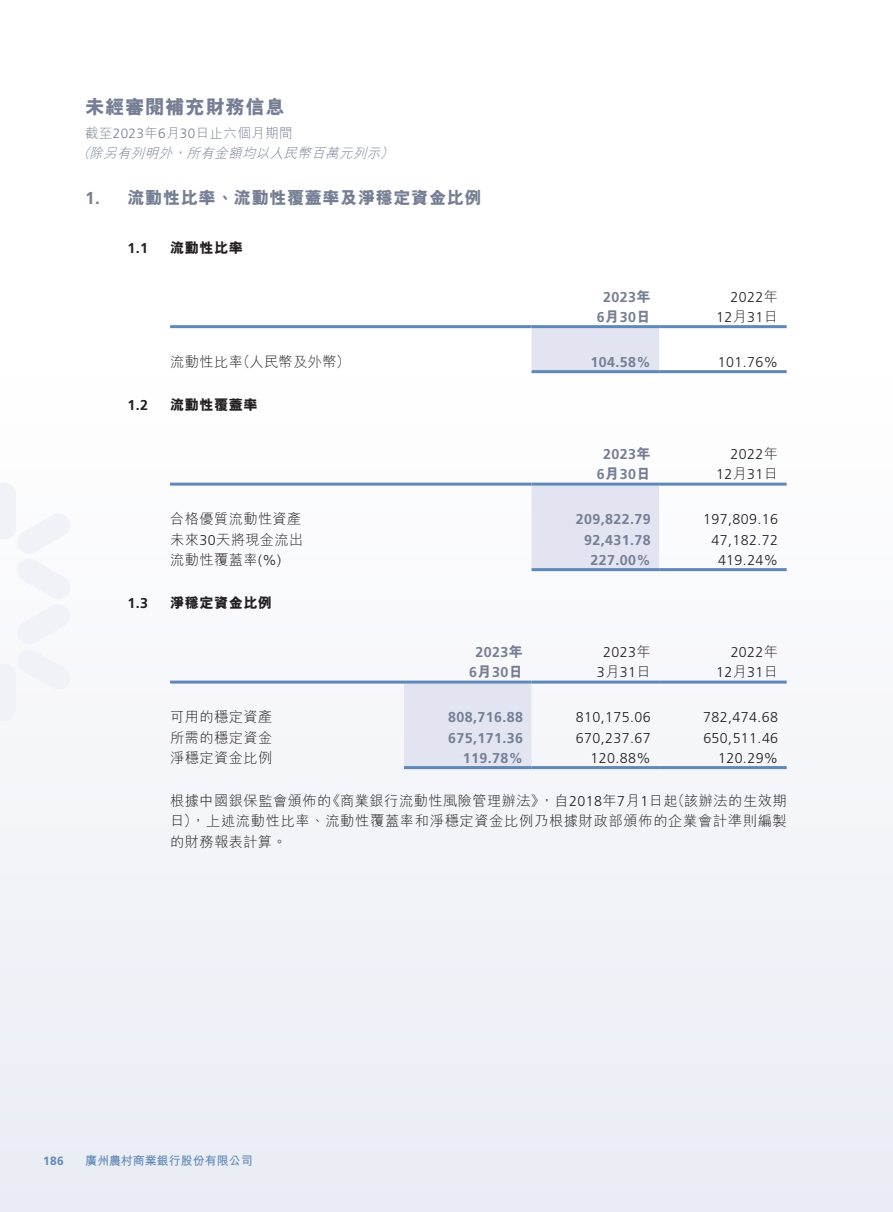
<style>
.page{position:relative;width:893px;height:1212px;background:#fff}
.page>*{position:absolute;margin:0;border:0;box-sizing:border-box;transform-origin:0 0}
.t1{font:800 19.5px "M Hei HK";letter-spacing:.03em;color:#767e94}
.t2{font:800 17.25px "M Hei HK";letter-spacing:.03em;color:#767e94}
.t3{font:300 14.25px/20.2px "M Hei HK";letter-spacing:.03em;color:#231f20;text-align:justify}
.t4{font:300 14.25px/20.2px "Frutiger LT Std";letter-spacing:.03em;color:#231f20;text-align:right}
.t5{font:700 14.25px/20.2px "Frutiger LT Std";letter-spacing:.03em;color:#767e94;text-align:center}
.t6{font:800 14.25px "M Hei HK";letter-spacing:.03em;color:#231f20}
.t7{font:700 14.25px "Frutiger LT Std";color:#231f20}
.t8{font:italic 300 13.5px/20.2px "M Hei HK";color:#767e94}
.t9{font:700 12px "M Hei HK";color:#5f87b8}
.t10{font:700 12px "Frutiger LT Std";color:#5f87b8}
.s1{font-style:normal}
.s2{font-family:"Frutiger LT Std";font-style:normal}
.s3{font-family:"Frutiger LT Std";font-weight:700}
.s4{font-family:"M Hei HK";font-weight:800}
.s5{font-family:"M Hei HK"}
.s6{font-family:"Frutiger LT Std"}
</style>
<div class="page">
<div style="left:0;top:383px;width:893px;height:829px;background:#f4f5f9"></div>
<div style="left:531px;top:328px;width:128px;height:42px;background:#e2e5f1"></div>
<hr style="left:170px;top:325px;width:361px;height:3px;background:#5f87b8">
<hr style="left:531px;top:325px;width:128px;height:3px;background:#5f87b8">
<hr style="left:659px;top:325px;width:128px;height:3px;background:#5f87b8">
<hr style="left:531px;top:370px;width:128px;height:3px;background:#5f87b8">
<hr style="left:659px;top:370px;width:128px;height:3px;background:#5f87b8">
<div style="left:532px;top:486px;width:127px;height:82px;background:#e2e5f1"></div>
<hr style="left:170px;top:483px;width:361px;height:3px;background:#5f87b8">
<hr style="left:531px;top:483px;width:128px;height:3px;background:#5f87b8">
<hr style="left:659px;top:483px;width:128px;height:3px;background:#5f87b8">
<hr style="left:531px;top:568px;width:128px;height:3px;background:#5f87b8">
<hr style="left:659px;top:568px;width:128px;height:3px;background:#5f87b8">
<div style="left:404px;top:683px;width:127px;height:83px;background:#e2e5f1"></div>
<hr style="left:170px;top:680px;width:234px;height:3px;background:#5f87b8">
<hr style="left:404px;top:680px;width:127px;height:3px;background:#5f87b8">
<hr style="left:531px;top:680px;width:128px;height:3px;background:#5f87b8">
<hr style="left:659px;top:680px;width:128px;height:3px;background:#5f87b8">
<hr style="left:404px;top:766px;width:127px;height:3px;background:#5f87b8">
<hr style="left:531px;top:766px;width:128px;height:3px;background:#5f87b8">
<hr style="left:659px;top:766px;width:128px;height:3px;background:#5f87b8">
<h1 class="t1" style="left:85px;top:97px;width:201px">未經審閱補充財務信息</h1>
<p class="t8" style="left:77px;top:123px;width:321px;text-indent:8px"><span class="s1">截至</span><span class="s2">2023</span><span class="s1">年</span><span class="s2">6</span><span class="s1">月</span><span class="s2">30</span><span class="s1">日止六個月期間<br></span>（除另有列明外，所有金額均以人民幣百萬元列示）</p>
<p class="t2" style="left:85px;top:189px;width:398px"><span class="s3">1.</span> 流動性比率、流動性覆蓋率及淨穩定資金比例</p>
<p class="t7" style="left:128px;top:239px;width:22px">1.1</p>
<p class="t6" style="left:170px;top:240px;width:74px">流動性比率</p>
<p class="t5" style="left:597px;top:287px;width:55px">2023<span class="s4">年<br></span>6<span class="s4">月</span>30<span class="s4">日</span></p>
<p class="t4" style="left:716px;top:287px;width:64px">2022<span class="s5">年<br></span>12<span class="s5">月</span>31<span class="s5">日</span></p>
<p class="t3" style="left:170px;top:351px;width:181px">流動性比率（人民幣及外幣）</p>
<p class="t5" style="left:590px;top:352px;width:62px">104.58%</p>
<p class="t4" style="left:718px;top:352px;width:62px">101.76%</p>
<p class="t7" style="left:128px;top:397px;width:22px">1.2</p>
<p class="t6" style="left:170px;top:398px;width:89px">流動性覆蓋率</p>
<p class="t5" style="left:597px;top:444px;width:55px">2023<span class="s4">年<br></span>6<span class="s4">月</span>30<span class="s4">日</span></p>
<p class="t4" style="left:716px;top:444px;width:64px">2022<span class="s5">年<br></span>12<span class="s5">月</span>31<span class="s5">日</span></p>
<p class="t3" style="left:170px;top:509px;width:133px">合格優質流動性資產</p>
<p class="t5" style="left:576px;top:509px;width:76px">209,822.79</p>
<p class="t4" style="left:703px;top:509px;width:76px">197,809.16</p>
<p class="t3" style="left:170px;top:529px;width:135px">未來<span class="s6">30</span>天將現金流出</p>
<p class="t5" style="left:584px;top:529px;width:68px">92,431.78</p>
<p class="t4" style="left:712px;top:530px;width:68px">47,182.72</p>
<p class="t3" style="left:170px;top:549px;width:112px">流動性覆蓋率<span class="s6">(%)</span></p>
<p class="t5" style="left:590px;top:550px;width:62px">227.00%</p>
<p class="t4" style="left:718px;top:550px;width:62px">419.24%</p>
<p class="t7" style="left:128px;top:595px;width:22px">1.3</p>
<p class="t6" style="left:170px;top:596px;width:104px">淨穩定資金比例</p>
<p class="t5" style="left:469px;top:642px;width:55px">2023<span class="s4">年<br></span>6<span class="s4">月</span>30<span class="s4">日</span></p>
<p class="t4" style="left:597px;top:642px;width:55px;text-align:center">2023<span class="s5">年<br></span>3<span class="s5">月</span>31<span class="s5">日</span></p>
<p class="t4" style="left:716px;top:642px;width:64px">2022<span class="s5">年<br></span>12<span class="s5">月</span>31<span class="s5">日</span></p>
<p class="t3" style="left:170px;top:707px;width:104px">可用的穩定資產</p>
<p class="t5" style="left:448px;top:707px;width:76px">808,716.88</p>
<p class="t4" style="left:576px;top:707px;width:76px">810,175.06</p>
<p class="t4" style="left:703px;top:707px;width:76px">782,474.68</p>
<p class="t3" style="left:170px;top:727px;width:104px">所需的穩定資金</p>
<p class="t5" style="left:448px;top:727px;width:76px">675,171.36</p>
<p class="t4" style="left:576px;top:728px;width:76px">670,237.67</p>
<p class="t4" style="left:703px;top:728px;width:76px">650,511.46</p>
<p class="t3" style="left:170px;top:747px;width:104px">淨穩定資金比例</p>
<p class="t5" style="left:463px;top:748px;width:62px">119.78%</p>
<p class="t4" style="left:590px;top:748px;width:62px">120.88%</p>
<p class="t4" style="left:718px;top:748px;width:62px">120.29%</p>
<p class="t3" style="left:170px;top:790px;width:618px">根據中國銀保監會頒佈的《商業銀行流動性風險管理辦法》，自<span class="s6">2018</span>年<span class="s6">7</span>月<span class="s6">1</span>日起（該辦法的生效期日），上述流動性比率、流動性覆蓋率和淨穩定資金比例乃根據財政部頒佈的企業會計準則編製的財務報表計算。</p>
<p class="t10" style="left:43px;top:1154px;width:22px">186</p>
<p class="t9" style="left:85px;top:1152px;width:169px">廣州農村商業銀行股份有限公司</p>
</div>
